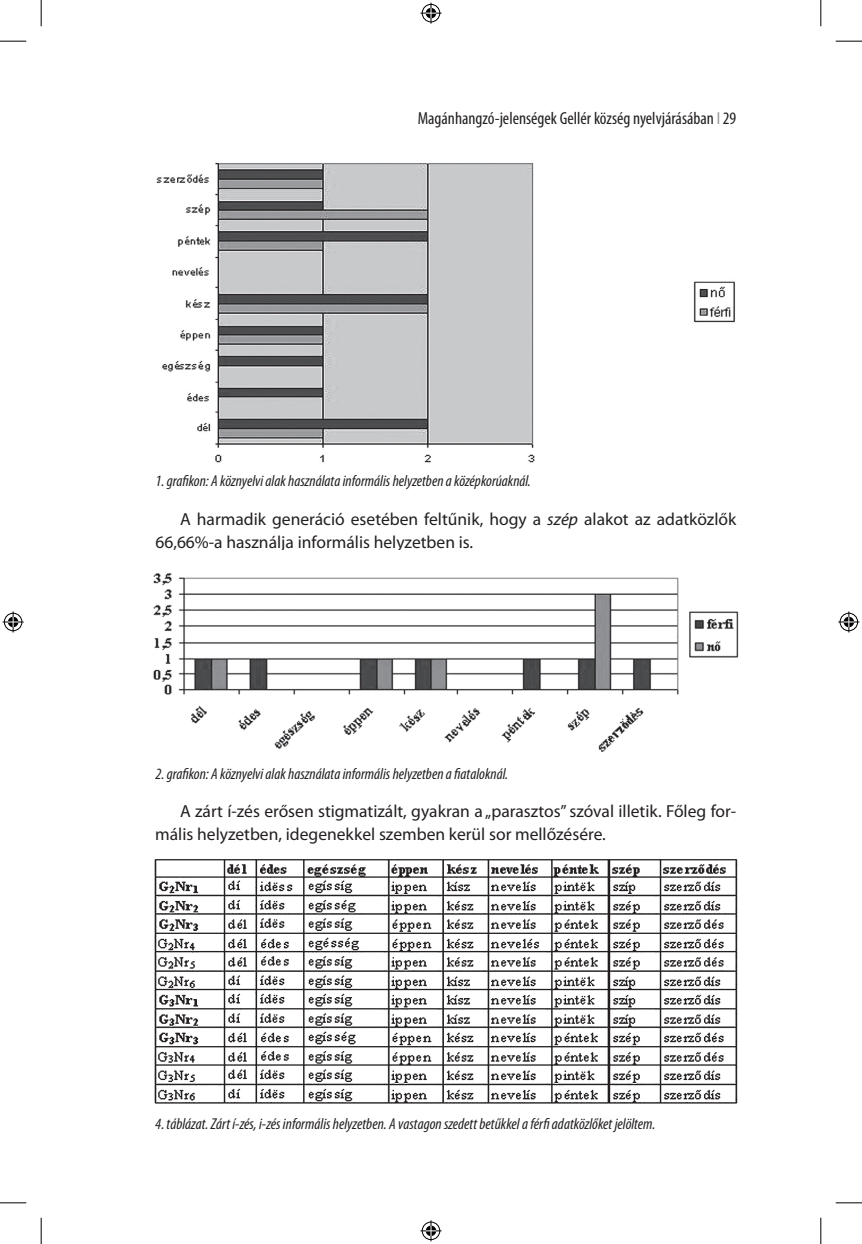
<style>
.page{position:relative;width:862px;height:1244px;background:#fff}
.page>*{position:absolute;margin:0;border:0;box-sizing:border-box;transform-origin:0 0}
.t1{font:17.5px/22.8px "Myriad Pro";color:#231f20}
.t2{font:condensed 17.5px "Myriad Pro";color:#231f20}
.t3{font:italic condensed 15.75px "Myriad Pro";color:#231f20}
.s1{color:#939598}
.s2{font-style:italic}
</style>
<div class="page">
<img style="left:156px;top:162px;width:579px;height:301px">
<img style="left:153px;top:573px;width:586px;height:179px">
<img style="left:154px;top:859px;width:584px;height:245px">
<svg style="left:0;top:41px;width:26px;height:1px"></svg>
<svg style="left:835px;top:41px;width:26px;height:1px"></svg>
<svg style="left:0;top:1202px;width:26px;height:1px"></svg>
<svg style="left:835px;top:1202px;width:26px;height:1px"></svg>
<svg style="left:41px;top:0;width:1px;height:26px"></svg>
<svg style="left:41px;top:1217px;width:1px;height:26px"></svg>
<svg style="left:820px;top:0;width:1px;height:26px"></svg>
<svg style="left:820px;top:1217px;width:1px;height:26px"></svg>
<svg style="left:420px;top:3px;width:21px;height:21px"></svg>
<svg style="left:420px;top:1220px;width:21px;height:20px"></svg>
<svg style="left:3px;top:611px;width:21px;height:21px"></svg>
<svg style="left:838px;top:611px;width:20px;height:21px"></svg>
<p class="t2" style="left:417px;top:107px;width:320px">Magánhangzó-jelenségek Gellér község nyelvjárásában <span class="s1">I</span> 29</p>
<p class="t3" style="left:155px;top:471px;width:377px">1. grafikon: A köznyelvi alak használata informális helyzetben a középkorúaknál.</p>
<p class="t1" style="left:155px;top:507px;width:582px;text-indent:25px">A harmadik generáció esetében feltűnik, hogy a <span class="s2">szép</span> alakot az adatközlők<br>66,66%-a használja informális helyzetben is.</p>
<p class="t3" style="left:155px;top:764px;width:354px">2. grafikon: A köznyelvi alak használata informális helyzetben a fiataloknál.</p>
<p class="t1" style="left:155px;top:799px;width:582px;text-indent:25px">A zárt í-zés erősen stigmatizált, gyakran a „parasztos” szóval illetik. Főleg for&shy;mális helyzetben, idegenekkel szemben kerül sor mellőzésére.</p>
<p class="t3" style="left:155px;top:1113px;width:501px">4. táblázat. Zárt í-zés, i-zés informális helyzetben. A vastagon szedett betűkkel a férfi adatközlőket jelöltem.</p>
</div>
